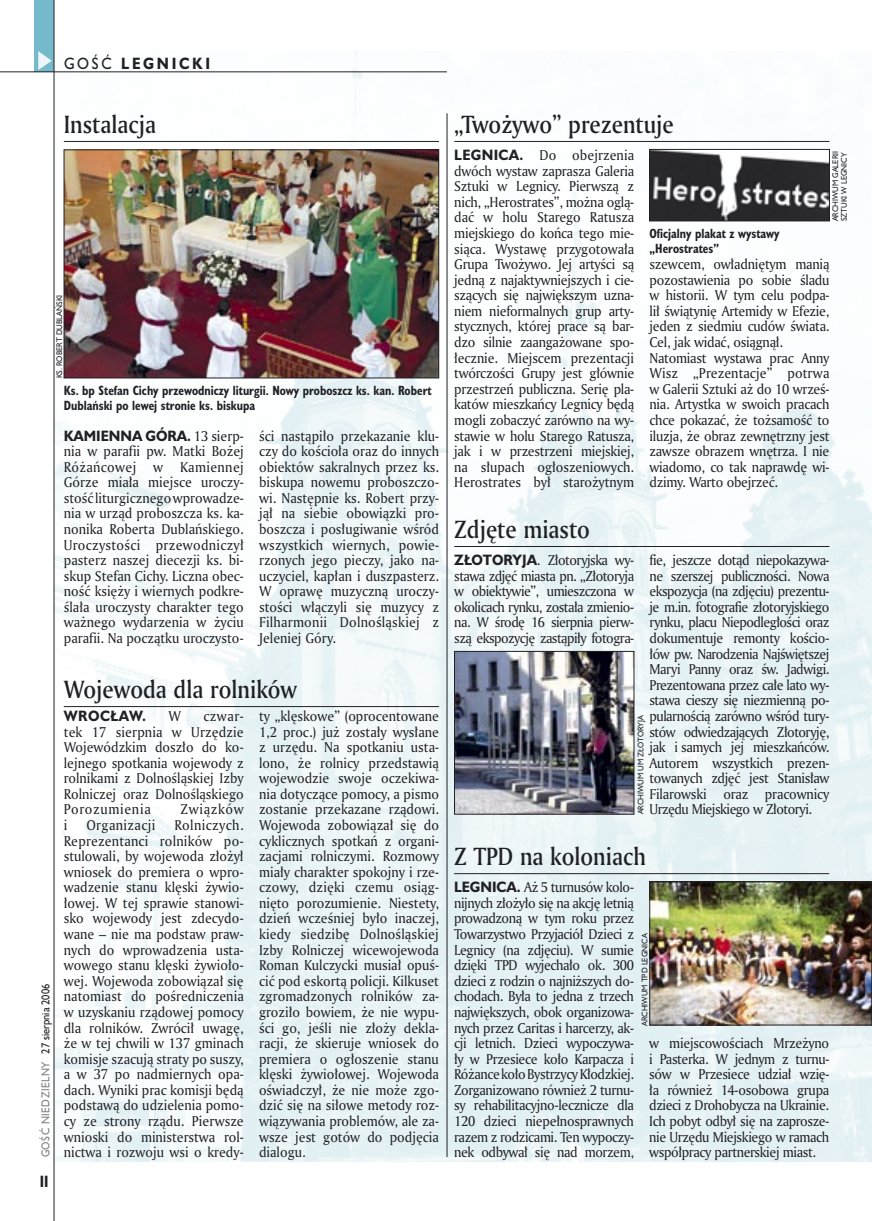
<style>
.page{position:relative;width:872px;height:1221px;background:#fff}
.page>*{position:absolute;margin:0;border:0;box-sizing:border-box;transform-origin:0 0}
._05d_tytyl_Kronika_AmMd_16_pt{font:24px "Amerigo Md PL";color:#212125;scale:.9 1}
._15a_temat_lewo{font:700 15px "Humanst 521 PL";letter-spacing:.2em;color:#212125;scale:.9 1}
._16_pagina_lewa{font:700 15px "Humanst 521 Cn PL";color:#212125;scale:.94 1}
._03_body_bez_akapitu{font:13.8px/15.6px "Amerigo PL";letter-spacing:-.005em;color:#212125;text-align:justify;scale:.94 1}
._03_body_bez_akapitu-2{font:13.8px "Amerigo PL";letter-spacing:.03em;color:#212125;scale:.94 1}
._03_body_bez_akapitu-3{font:700 13.8px "Humanst 521 PL";letter-spacing:.04em;color:#212125;scale:.94 1}
._03_body_bez_akapitu-4{font:13.8px "Amerigo PL";letter-spacing:.055em;color:#212125;scale:.94 1}
._09_podpis_zdjecia_HuCnB{font:700 12.3px/14.4px "Humanst 521 Cn PL";color:#212125;scale:.94 1}
._18a_data_lewa_GOSC{font:10.5px "Humanst 521 PL";letter-spacing:.05em;color:#7f7f83;scale:.9 1}
._18_data_lewa{font:10.5px "Humanst 521 PL";color:#212125;scale:.9 1}
._09a_autor_zdjecia_Hu_5_pt{font:7.5px/8.9px "Humanst 521 PL";color:#212125;scale:.94 1}
.s1{font-weight:400}
.s2{font-family:"Humanst 521 PL";font-weight:700}
</style>
<div class="page">
<img style="left:53px;top:51px;width:819px;height:1110px">
<div style="left:35px;top:0;width:19px;height:72px;background:#75baca"></div>
<svg style="left:38px;top:51px;width:14px;height:19px"></svg>
<hr style="left:54px;top:0;width:1px;height:1220px;background:#212125">
<hr style="left:0;top:72px;width:447px;height:1px;background:#212125">
<hr style="left:447px;top:113px;width:1px;height:1043px;background:#212125">
<hr style="left:64px;top:706px;width:375px;height:1px;background:#212125">
<hr style="left:454px;top:141px;width:375px;height:1px;background:#212125">
<img style="left:66px;top:152px;width:371px;height:224px">
<div style="left:64px;top:150px;width:375px;height:228px;border:1px solid #212125"></div>
<hr style="left:64px;top:141px;width:375px;height:1px;background:#212125">
<img style="left:651px;top:151px;width:176px;height:68px">
<div style="left:649px;top:149px;width:180px;height:72px;border:1px solid #212125"></div>
<img style="left:456px;top:653px;width:176px;height:159px">
<div style="left:454px;top:651px;width:180px;height:163px;border:1px solid #212125"></div>
<hr style="left:454px;top:546px;width:375px;height:1px;background:#212125">
<hr style="left:454px;top:873px;width:375px;height:1px;background:#212125">
<img style="left:651px;top:883px;width:219px;height:140px">
<div style="left:649px;top:881px;width:223px;height:144px;border:1px solid #212125"></div>
<p class="_15a_temat_lewo" style="left:64px;top:53px;width:164px"><span class="s1">GOŚĆ</span> LEGNICKI</p>
<p class="_05d_tytyl_Kronika_AmMd_16_pt" style="left:64px;top:108px;width:104px">Instalacja</p>
<p class="_09a_autor_zdjecia_Hu_5_pt" style="left:55px;top:378px;width:90px;rotate:-90deg">KS. ROBERT DUBLAŃSKI</p>
<p class="_09_podpis_zdjecia_HuCnB" style="left:64px;top:383px;width:393px">Ks. bp Stefan Cichy przewodniczy liturgii. Nowy proboszcz ks. kan. Robert<br>Dublański po lewej stronie ks. biskupa</p>
<p class="_03_body_bez_akapitu" style="left:64px;top:427px;width:193px"><span class="s2">KAMIENNA GÓRA.</span> 13 sierp&shy;nia w parafii pw. Matki Bożej Różańcowej w Kamiennej Górze miała miejsce uroczy&shy;stość liturgicznego wprowadze&shy;nia w urząd proboszcza ks. ka&shy;nonika Roberta Dublańskiego.<br>Uroczystości przewodniczył pasterz naszej diecezji ks. bi&shy;skup Stefan Cichy. Liczna obec&shy;ność księży i wiernych podkre&shy;ślała uroczysty charakter tego ważnego wydarzenia w życiu parafii. Na początku uroczysto-</p>
<p class="_03_body_bez_akapitu" style="left:259px;top:427px;width:193px">ści nastąpiło przekazanie klu&shy;czy do kościoła oraz do innych obiektów sakralnych przez ks. biskupa nowemu proboszczo&shy;wi. Następnie ks. Robert przy&shy;jął na siebie obowiązki pro&shy;boszcza i posługiwanie wśród wszystkich wiernych, powie&shy;rzonych jego pieczy, jako na&shy;uczyciel, kapłan i duszpasterz.<br>W oprawę muzyczną uroczy&shy;stości włączyli się muzycy z Filharmonii Dolnośląskiej z Jeleniej Góry.</p>
<p class="_18_data_lewa" style="left:38px;top:1053px;width:79px;rotate:-90deg">27 sierpnia 2006</p>
<p class="_18a_data_lewa_GOSC" style="left:38px;top:1157px;width:108px;rotate:-90deg">GOŚĆ NIEDZIELNY</p>
<p class="_16_pagina_lewa" style="left:40px;top:1170px;width:11px">II</p>
<p class="_05d_tytyl_Kronika_AmMd_16_pt" style="left:64px;top:673px;width:261px">Wojewoda dla rolników</p>
<p class="_03_body_bez_akapitu-3" style="left:64px;top:706px;width:89px">WROCŁAW.</p>
<p class="_03_body_bez_akapitu" style="left:168px;top:707px;width:15px">W</p>
<p class="_03_body_bez_akapitu" style="left:64px;top:707px;width:193px;text-indent:140px">czwar&shy;tek 17 sierpnia w Urzędzie Wojewódzkim doszło do ko&shy;lejnego spotkania wojewody z rolnikami z Dolnośląskiej Izby Rolniczej oraz Dolnośląskiego Porozumienia</p>
<p class="_03_body_bez_akapitu-4" style="left:180px;top:800px;width:69px">Związków</p>
<p class="_03_body_bez_akapitu" style="left:64px;top:816px;width:193px;text-indent:111px">Rolniczych.<br>Reprezentanci rolników po&shy;stulowali, by wojewoda złożył wniosek do premiera o wpro&shy;wadzenie stanu klęski żywio&shy;łowej. W tej sprawie stanowi&shy;sko wojewody jest zdecydo&shy;wane – nie ma podstaw praw&shy;nych do wprowadzenia usta&shy;wowego stanu klęski żywioło&shy;wej. Wojewoda zobowiązał się natomiast do pośredniczenia w uzyskaniu rządowej pomocy dla rolników. Zwrócił uwagę, że w tej chwili w 137 gminach komisje szacują straty po suszy, a w 37 po nadmiernych opa&shy;dach. Wyniki prac komisji będą podstawą do udzielenia pomo&shy;cy ze strony rządu. Pierwsze wnioski do ministerstwa rol&shy;nictwa i rozwoju wsi o kredy-</p>
<p class="_03_body_bez_akapitu" style="left:64px;top:816px;width:5px">i</p>
<p class="_03_body_bez_akapitu-2" style="left:86px;top:815px;width:75px">Organizacji</p>
<p class="_03_body_bez_akapitu" style="left:259px;top:707px;width:193px">ty „klęskowe” (oprocentowane 1,2 proc.) już zostały wysłane z urzędu. Na spotkaniu usta&shy;lono, że rolnicy przedstawią wojewodzie swoje oczekiwa&shy;nia dotyczące pomocy, a pismo zostanie przekazane rządowi.<br>Wojewoda zobowiązał się do cyklicznych spotkań z organi&shy;zacjami rolniczymi. Rozmowy miały charakter spokojny i rze&shy;czowy, dzięki czemu osiąg&shy;nięto porozumienie. Niestety, dzień wcześniej było inaczej, kiedy siedzibę Dolnośląskiej Izby Rolniczej wicewojewoda Roman Kulczycki musiał opuś&shy;cić pod eskortą policji. Kilkuset zgromadzonych rolników za&shy;groziło bowiem, że nie wypu&shy;ści go, jeśli nie złoży dekla&shy;racji, że skieruje wniosek do premiera o ogłoszenie stanu klęski żywiołowej. Wojewoda oświadczył, że nie może zgo&shy;dzić się na siłowe metody roz&shy;wiązywania problemów, ale za&shy;wsze jest gotów do podjęcia dialogu.</p>
<p class="_05d_tytyl_Kronika_AmMd_16_pt" style="left:454px;top:108px;width:245px">„Twożywo” prezentuje</p>
<p class="_03_body_bez_akapitu" style="left:454px;top:147px;width:193px"><span class="s2">LEGNICA.</span> Do obejrzenia dwóch wystaw zaprasza Galeria Sztuki w Legnicy. Pierwszą z nich, „Herostrates”, można oglą&shy;dać w holu Starego Ratusza miejskiego do końca tego mie&shy;siąca. Wystawę przygotowała Grupa Twożywo. Jej artyści są jedną z najaktywniejszych i cie&shy;szących się największym uzna&shy;niem nieformalnych grup arty&shy;stycznych, której prace są bar&shy;dzo silnie zaangażowane spo&shy;łecznie. Miejscem prezentacji twórczości Grupy jest głównie przestrzeń publiczna. Serię pla&shy;katów mieszkańcy Legnicy będą mogli zobaczyć zarówno na wy&shy;stawie w holu Starego Ratusza, jak i w przestrzeni miejskiej, na słupach ogłoszeniowych.<br>Herostrates był starożytnym</p>
<p class="_05d_tytyl_Kronika_AmMd_16_pt" style="left:454px;top:513px;width:152px">Zdjęte miasto</p>
<p class="_09_podpis_zdjecia_HuCnB" style="left:649px;top:226px;width:140px">Oficjalny plakat z wystawy „Herostrates”</p>
<p class="_09a_autor_zdjecia_Hu_5_pt" style="left:830px;top:221px;width:76px;rotate:-90deg">ARCHIWUM GALERII<br>SZTUKI W LEGNICY</p>
<p class="_03_body_bez_akapitu" style="left:649px;top:256px;width:193px">szewcem, owładniętym manią pozostawienia po sobie śladu w historii. W tym celu podpa&shy;lił świątynię Artemidy w Efezie, jeden z siedmiu cudów świata.<br>Cel, jak widać, osiągnął.</p>
<p class="_03_body_bez_akapitu" style="left:649px;top:349px;width:193px">Natomiast wystawa prac Anny Wisz „Prezentacje” potrwa w Galerii Sztuki aż do 10 wrześ&shy;nia. Artystka w swoich pracach chce pokazać, że tożsamość to iluzja, że obraz zewnętrzny jest zawsze obrazem wnętrza. I nie wiadomo, co tak naprawdę wi&shy;dzimy. Warto obejrzeć.</p>
<p class="_03_body_bez_akapitu" style="left:454px;top:552px;width:193px"><span class="s2">ZŁOTORYJA</span>. Złotoryjska wy&shy;stawa zdjęć miasta pn. „Złotoryja w obiektywie”, umieszczona w okolicach rynku, została zmienio&shy;na. W środę 16 sierpnia pierw&shy;szą ekspozycję zastąpiły fotogra-</p>
<p class="_03_body_bez_akapitu" style="left:649px;top:552px;width:193px">fie, jeszcze dotąd niepokazywa&shy;ne szerszej publiczności. Nowa ekspozycja (na zdjęciu) prezentu&shy;je m.in. fotografie złotoryjskiego rynku, placu Niepodległości oraz dokumentuje remonty kościo&shy;łów pw. Narodzenia Najświętszej Maryi Panny oraz św. Jadwigi.<br>Prezentowana przez całe lato wy&shy;stawa cieszy się niezmienną po&shy;pularnością zarówno wśród tury&shy;stów odwiedzających Złotoryję, jak i samych jej mieszkańców.<br>Autorem wszystkich prezen&shy;towanych zdjęć jest Stanisław Filarowski oraz pracownicy Urzędu Miejskiego w Złotoryi.</p>
<p class="_09a_autor_zdjecia_Hu_5_pt" style="left:636px;top:814px;width:107px;rotate:-90deg">ARCHIWUM UM ZŁOTORYJA</p>
<p class="_05d_tytyl_Kronika_AmMd_16_pt" style="left:454px;top:840px;width:215px">Z TPD na koloniach</p>
<p class="_03_body_bez_akapitu" style="left:454px;top:879px;width:193px"><span class="s2">LEGNICA.</span> Aż 5 turnusów kolo&shy;nijnych złożyło się na akcję letnią prowadzoną w tym roku przez Towarzystwo Przyjaciół Dzieci z Legnicy (na zdjęciu). W sumie dzięki TPD wyjechało ok. 300 dzieci z rodzin o najniższych do&shy;chodach. Była to jedna z trzech największych, obok organizowa&shy;nych przez Caritas i harcerzy, ak&shy;cji letnich. Dzieci wypoczywa&shy;ły w Przesiece koło Karpacza i Różance koło Bystrzycy Kłodzkiej.<br>Zorganizowano również 2 turnu&shy;sy rehabilitacyjno-lecznicze dla 120 dzieci niepełnosprawnych razem z rodzicami. Ten wypoczy&shy;nek odbywał się nad morzem,</p>
<p class="_09a_autor_zdjecia_Hu_5_pt" style="left:640px;top:1025px;width:100px;rotate:-90deg">ARCHIWUM TPD LEGNICA</p>
<p class="_03_body_bez_akapitu" style="left:649px;top:1034px;width:193px">w miejscowościach Mrzeżyno i Pasterka. W jednym z turnu&shy;sów w Przesiece udział wzię&shy;ła również 14-osobowa grupa dzieci z Drohobycza na Ukrainie.<br>Ich pobyt odbył się na zaprosze&shy;nie Urzędu Miejskiego w ramach współpracy partnerskiej miast.</p>
</div>
